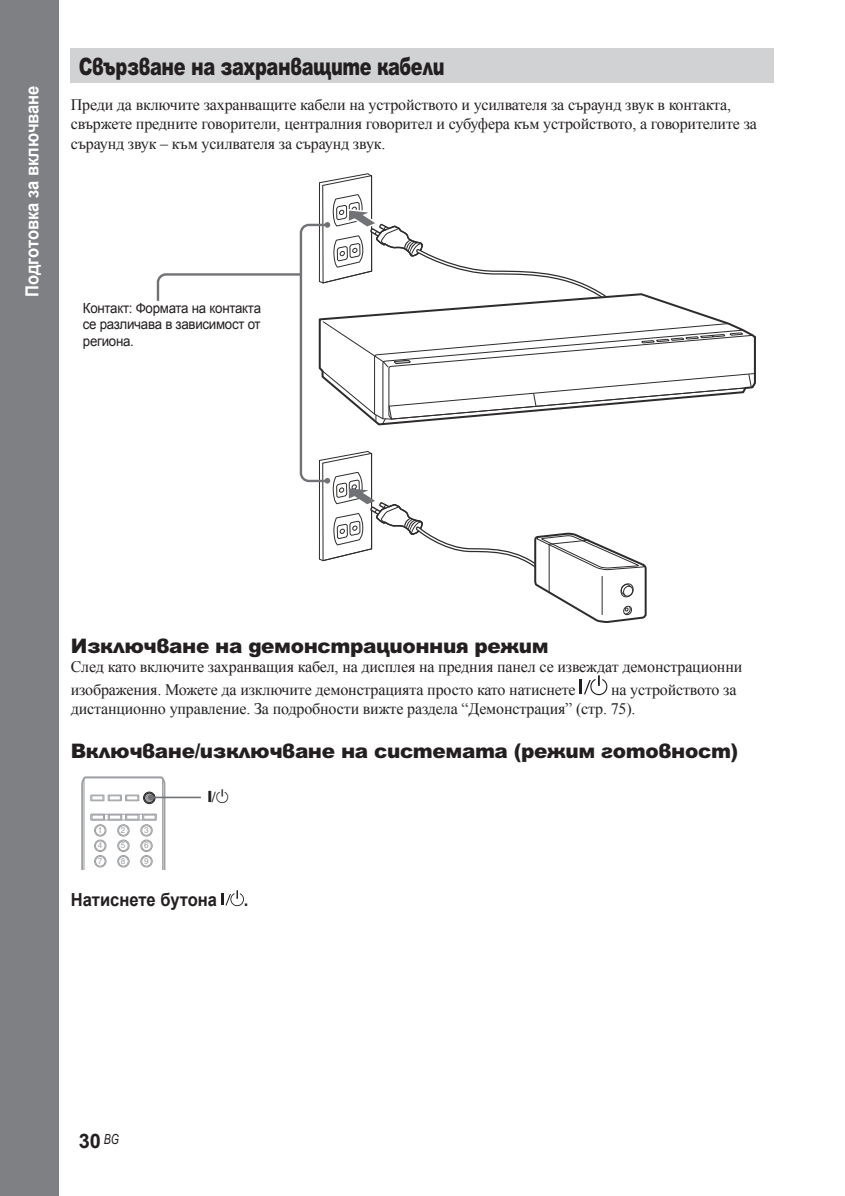
<style>
.page{position:relative;width:845px;height:1196px;background:#fff}
.page>*{position:absolute;margin:0;border:0;box-sizing:border-box;transform-origin:0 0}
.t1{font:900 24px "SP Ariel";letter-spacing:-.02em;color:#231f20;scale:.74 1}
.t2{font:900 20px "SP Ariel";letter-spacing:-.02em;color:#231f20}
.t3{font:700 20px "Arial";color:#231f20}
.t4{font:700 18px "Arial";color:#fff;scale:.92 1}
.t5{font:700 18px "Arial";color:#231f20;scale:.92 1}
.t6{font:16px/19.2px "Times New Roman";letter-spacing:-.01em;color:#231f20}
.t7{font:14px/16.8px "Arial";letter-spacing:-.02em;color:#231f20;text-align:justify;scale:.95 1}
.t8{font:14px/16px "Helvetica";color:#231f20}
.t9{font:14px "Sony PS Common";color:#231f20}
.t10{font:8.2px "Helvetica";color:#9d9fa2}
.s1{font-family:"Helvetica"}
</style>
<div class="page">
<div style="left:0;top:0;width:59px;height:1196px;background:#7e8083"></div>
<div style="left:71px;top:48px;width:703px;height:34px;background:#d1d2d4"></div>
<svg style="left:157px;top:173px;width:598px;height:450px"></svg>
<div style="left:83px;top:302px;width:206px;height:54px;background:#fff"></div>
<hr style="left:579px;top:679px;width:3px;height:15px;background:#231f20">
<svg style="left:584px;top:675px;width:23px;height:20px"></svg>
<svg style="left:81px;top:777px;width:85px;height:93px"></svg>
<hr style="left:151px;top:797px;width:50px;height:1px;background:#717275">
<svg style="left:222px;top:890px;width:22px;height:16px"></svg>
<p class="t4" style="left:22px;top:297px;width:231px;rotate:-90deg">Подготовка за включване</p>
<h1 class="t1" style="left:79px;top:57px;width:496px">Свързване на захранващите кабели</h1>
<p class="t6" style="left:71px;top:95px;width:687px">Преди да включите захранващите кабели на устройството и усилвателя за съраунд звук в контакта, свържете предните говорители, централния говорител и субуфера към устройството, а говорителите за съраунд звук – към усилвателя за съраунд звук.</p>
<p class="t7" style="left:83px;top:299px;width:189px">Контакт: Формата на контакта се различава в зависимост от региона.</p>
<p class="t8" style="left:86px;top:304px;width:192px">Wall outlet (mains): The shape of the wall outlet (mains) differs</p>
<p class="t2" style="left:71px;top:639px;width:479px">Изключване на демонстрационния режим</p>
<p class="t6" style="left:71px;top:655px;width:673px;line-height:23px">След като включите захранващия кабел, на дисплея на предния панел се извеждат демонстрационни изображения. Можете да изключите демонстрацията просто като натиснете</p>
<p class="t6" style="left:71px;top:680px;width:667px;text-indent:540px">на устройството за дистанционно управление. За подробности вижте раздела “Демонстрация” (стр. 75).</p>
<p class="t2" style="left:71px;top:743px;width:669px">Включване/изключване на системата (режим готовност)</p>
<p class="t9" style="left:208px;top:789px;width:22px">"<span class="s1">/</span>1</p>
<p class="t10" style="left:98px;top:827px;width:6px">1</p>
<p class="t10" style="left:121px;top:827px;width:6px">2</p>
<p class="t10" style="left:144px;top:827px;width:6px">3</p>
<p class="t10" style="left:98px;top:842px;width:6px">4</p>
<p class="t10" style="left:121px;top:842px;width:6px">5</p>
<p class="t10" style="left:144px;top:842px;width:6px">6</p>
<p class="t10" style="left:98px;top:858px;width:6px">7</p>
<p class="t10" style="left:121px;top:858px;width:6px">8</p>
<p class="t10" style="left:144px;top:858px;width:6px">9</p>
<p class="t5" style="left:71px;top:890px;width:160px">Натиснете бутона</p>
<p class="t5" style="left:244px;top:890px;width:7px">.</p>
<p class="t3" style="left:79px;top:1130px;width:42px">30 <sup>BG</sup></p>
</div>
